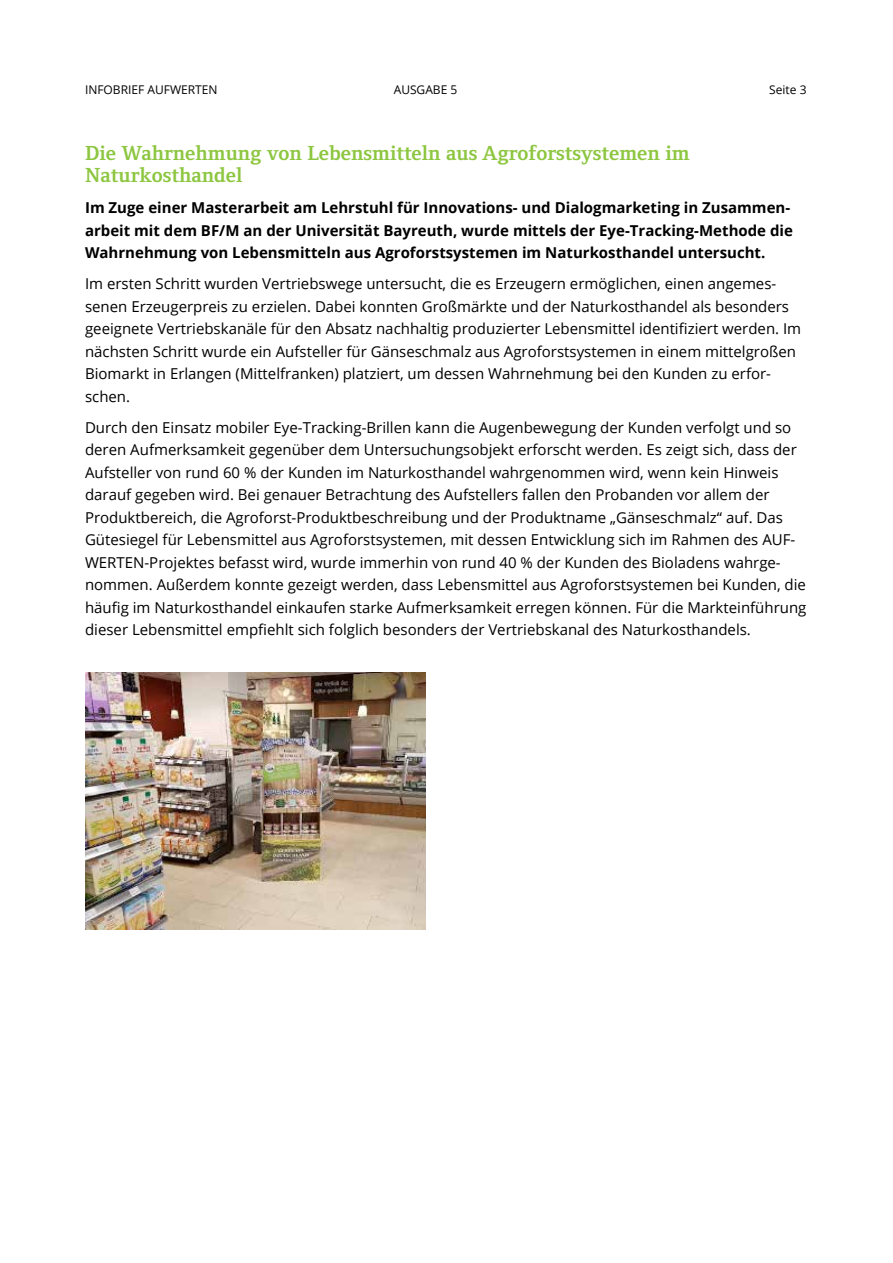
<style>
.page{position:relative;width:893px;height:1263px;background:#fff}
.page>*{position:absolute;margin:0;border:0;box-sizing:border-box;transform-origin:0 0}
.t1{font:700 21px/22.5px "Foundry Form Serif";color:#8dc640}
.t2{font:15px/22.5px "Open Sans";color:#000}
.t3{font:700 15px/22.5px "Open Sans";color:#000}
.t4{font:12px "Open Sans";color:#000}
</style>
<div class="page">
<img style="left:85px;top:673px;width:340px;height:257px">
<p class="t4" style="left:85px;top:82px;width:134px">INFOBRIEF AUFWERTEN</p>
<p class="t4" style="left:394px;top:82px;width:65px">AUSGABE 5</p>
<p class="t4" style="left:769px;top:82px;width:39px">Seite 3</p>
<h1 class="t1" style="left:85px;top:141px;width:606px">Die Wahrnehmung von Lebensmitteln aus Agroforstsystemen im<br>Naturkosthandel</h1>
<p class="t3" style="left:85px;top:196px;width:709px">Im Zuge einer Masterarbeit am Lehrstuhl für Innovations- und Dialogmarketing in Zusammen&shy;arbeit mit dem BF/M an der Universität Bayreuth, wurde mittels der Eye-Tracking-Methode die<br>Wahrnehmung von Lebensmitteln aus Agroforstsystemen im Naturkosthandel untersucht.</p>
<p class="t2" style="left:85px;top:272px;width:718px">Im ersten Schritt wurden Vertriebswege untersucht, die es Erzeugern ermöglichen, einen angemes&shy;senen Erzeugerpreis zu erzielen. Dabei konnten Großmärkte und der Naturkosthandel als besonders geeignete Vertriebskanäle für den Absatz nachhaltig produzierter Lebensmittel identifiziert werden. Im nächsten Schritt wurde ein Aufsteller für Gänseschmalz aus Agroforstsystemen in einem mittelgroßen Biomarkt in Erlangen (Mittelfranken) platziert, um dessen Wahrnehmung bei den Kunden zu erfor&shy;schen.</p>
<p class="t2" style="left:85px;top:416px;width:723px">Durch den Einsatz mobiler Eye-Tracking-Brillen kann die Augenbewegung der Kunden verfolgt und so deren Aufmerksamkeit gegenüber dem Untersuchungsobjekt erforscht werden. Es zeigt sich, dass der Aufsteller von rund 60 % der Kunden im Naturkosthandel wahrgenommen wird, wenn kein Hinweis darauf gegeben wird. Bei genauer Betrachtung des Aufstellers fallen den Probanden vor allem der Produktbereich, die Agroforst-Produktbeschreibung und der Produktname „Gänseschmalz“ auf. Das Gütesiegel für Lebensmittel aus Agroforstsystemen, mit dessen Entwicklung sich im Rahmen des AUF-WERTEN-Projektes befasst wird, wurde immerhin von rund 40 % der Kunden des Bioladens wahrge&shy;nommen. Außerdem konnte gezeigt werden, dass Lebensmittel aus Agroforstsystemen bei Kunden, die häufig im Naturkosthandel einkaufen starke Aufmerksamkeit erregen können. Für die Markteinführung dieser Lebensmittel empfiehlt sich folglich besonders der Vertriebskanal des Naturkosthandels.</p>
</div>
